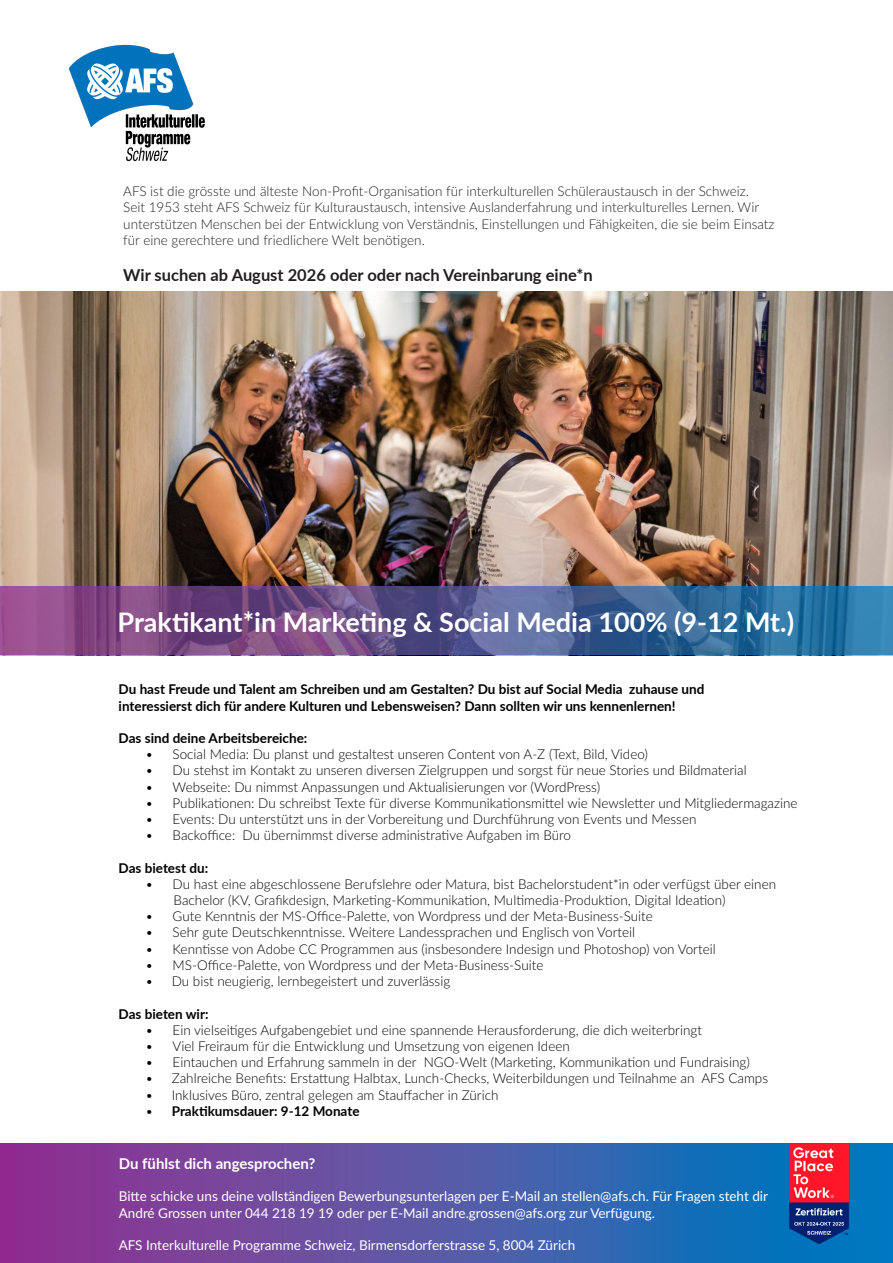
<style>
.page{position:relative;width:893px;height:1263px;background:#fff}
.page>*{position:absolute;margin:0;border:0;box-sizing:border-box;transform-origin:0 0}
.t1{font:700 27px "Lato";color:#fff}
.t2{font:700 16.5px "Lato";color:#231f20}
.t3{font:700 15px "Lato";color:#fff}
.t4{font:300 13.5px/16.2px "Lato";color:#000}
.t5{font:300 13.5px/16.2px "Lato";color:#231f20}
.t6{font:700 13.5px/16.2px "Lato";color:#000}
.t7{font:13.5px "Lato";color:#fff}
.s1{font-weight:300}
</style>
<div class="page">
<img style="left:0;top:292px;width:893px;height:364px">
<div style="left:0;top:1143px;width:893px;height:120px;background:linear-gradient(to right,#a0328f,#007ec1)"></div>
<img style="left:68px;top:44px;width:137px;height:118px">
<svg style="left:0;top:587px;width:893px;height:68px;background:#595a8f"></svg>
<img style="left:784px;top:1143px;width:71px;height:100px">
<p class="t5" style="left:123px;top:183px;width:627px">AFS ist die grösste und älteste Non-Profit-Organisation für interkulturellen Schüleraustausch in der Schweiz.</p>
<p class="t5" style="left:123px;top:199px;width:653px">Seit 1953 steht AFS Schweiz für Kulturaustausch, intensive Auslanderfahrung und interkulturelles Lernen. Wir unterstützen Menschen bei der Entwicklung von Verständnis, Einstellungen und Fähigkeiten, die sie beim Einsatz für eine gerechtere und friedlichere Welt benötigen.</p>
<p class="t2" style="left:123px;top:263px;width:471px">Wir suchen ab August 2026 oder oder nach Vereinbarung eine*n</p>
<p class="t1" style="left:118px;top:603px;width:678px">Praktikant*in Marketing &amp; Social Media 100% (9-12 Mt.)</p>
<p class="t6" style="left:119px;top:681px;width:587px">Du hast Freude und Talent am Schreiben und am Gestalten? Du bist auf Social Media zuhause und interessierst dich für andere Kulturen und Lebensweisen? Dann sollten wir uns kennenlernen!</p>
<p class="t6" style="left:119px;top:729px;width:190px">Das sind deine Arbeitsbereiche:</p>
<p class="t4" style="left:146px;top:746px;width:504px">• Social Media: Du planst und gestaltest unseren Content von A-Z (Text, Bild, Video)</p>
<p class="t4" style="left:146px;top:762px;width:603px">• Du stehst im Kontakt zu unseren diversen Zielgruppen und sorgst für neue Stories und Bildmaterial</p>
<p class="t4" style="left:146px;top:778px;width:456px">• Webseite: Du nimmst Anpassungen und Aktualisierungen vor (WordPress)</p>
<p class="t4" style="left:146px;top:794px;width:653px">• Publikationen: Du schreibst Texte für diverse Kommunikationsmittel wie Newsletter und Mitgliedermagazine</p>
<p class="t4" style="left:146px;top:811px;width:552px">• Events: Du unterstützt uns in der Vorbereitung und Durchführung von Events und Messen</p>
<p class="t4" style="left:146px;top:827px;width:427px">• Backoffice: Du übernimmst diverse administrative Aufgaben im Büro</p>
<p class="t6" style="left:119px;top:859px;width:91px">Das bietest du:</p>
<p class="t4" style="left:173px;top:875px;width:604px;text-indent:-28px">• Du hast eine abgeschlossene Berufslehre oder Matura, bist Bachelorstudent*in oder verfügst über einen<br>Bachelor (KV, Grafikdesign, Marketing-Kommunikation, Multimedia-Produktion, Digital Ideation)</p>
<p class="t4" style="left:146px;top:908px;width:509px">• Gute Kenntnis der MS-Office-Palette, von Wordpress und der Meta-Business-Suite</p>
<p class="t4" style="left:146px;top:924px;width:491px">• Sehr gute Deutschkenntnisse. Weitere Landessprachen und Englisch von Vorteil</p>
<p class="t4" style="left:146px;top:940px;width:572px">• Kenntisse von Adobe CC Programmen aus (insbesondere Indesign und Photoshop) von Vorteil</p>
<p class="t4" style="left:146px;top:956px;width:399px">• MS-Office-Palette, von Wordpress und der Meta-Business-Suite</p>
<p class="t4" style="left:146px;top:973px;width:306px">• Du bist neugierig, lernbegeistert und zuverlässig</p>
<p class="t6" style="left:119px;top:1005px;width:91px">Das bieten wir:</p>
<p class="t4" style="left:146px;top:1021px;width:558px">• Ein vielseitiges Aufgabengebiet und eine spannende Herausforderung, die dich weiterbringt</p>
<p class="t4" style="left:146px;top:1037px;width:426px">• Viel Freiraum für die Entwicklung und Umsetzung von eigenen Ideen</p>
<p class="t4" style="left:146px;top:1054px;width:606px">• Eintauchen und Erfahrung sammeln in der NGO-Welt (Marketing, Kommunikation und Fundraising)</p>
<p class="t4" style="left:146px;top:1070px;width:624px">• Zahlreiche Benefits: Erstattung Halbtax, Lunch-Checks, Weiterbildungen und Teilnahme an AFS Camps</p>
<p class="t4" style="left:146px;top:1086px;width:354px">• Inklusives Büro, zentral gelegen am Stauffacher in Zürich</p>
<p class="t6" style="left:146px;top:1102px;width:215px"><span class="s1">•</span> Praktikumsdauer: 9-12 Monate</p>
<p class="t3" style="left:119px;top:1152px;width:198px">Du fühlst dich angesprochen?</p>
<p class="t7" style="left:119px;top:1187px;width:651px">Bitte schicke uns deine vollständigen Bewerbungsunterlagen per E-Mail an stellen@afs.ch. Für Fragen steht dir</p>
<p class="t7" style="left:119px;top:1203px;width:538px">André Grossen unter 044 218 19 19 oder per E-Mail andre.grossen@afs.org zur Verfügung.</p>
<p class="t7" style="left:119px;top:1235px;width:458px">AFS Interkulturelle Programme Schweiz, Birmensdorferstrasse 5, 8004 Zürich</p>
</div>
